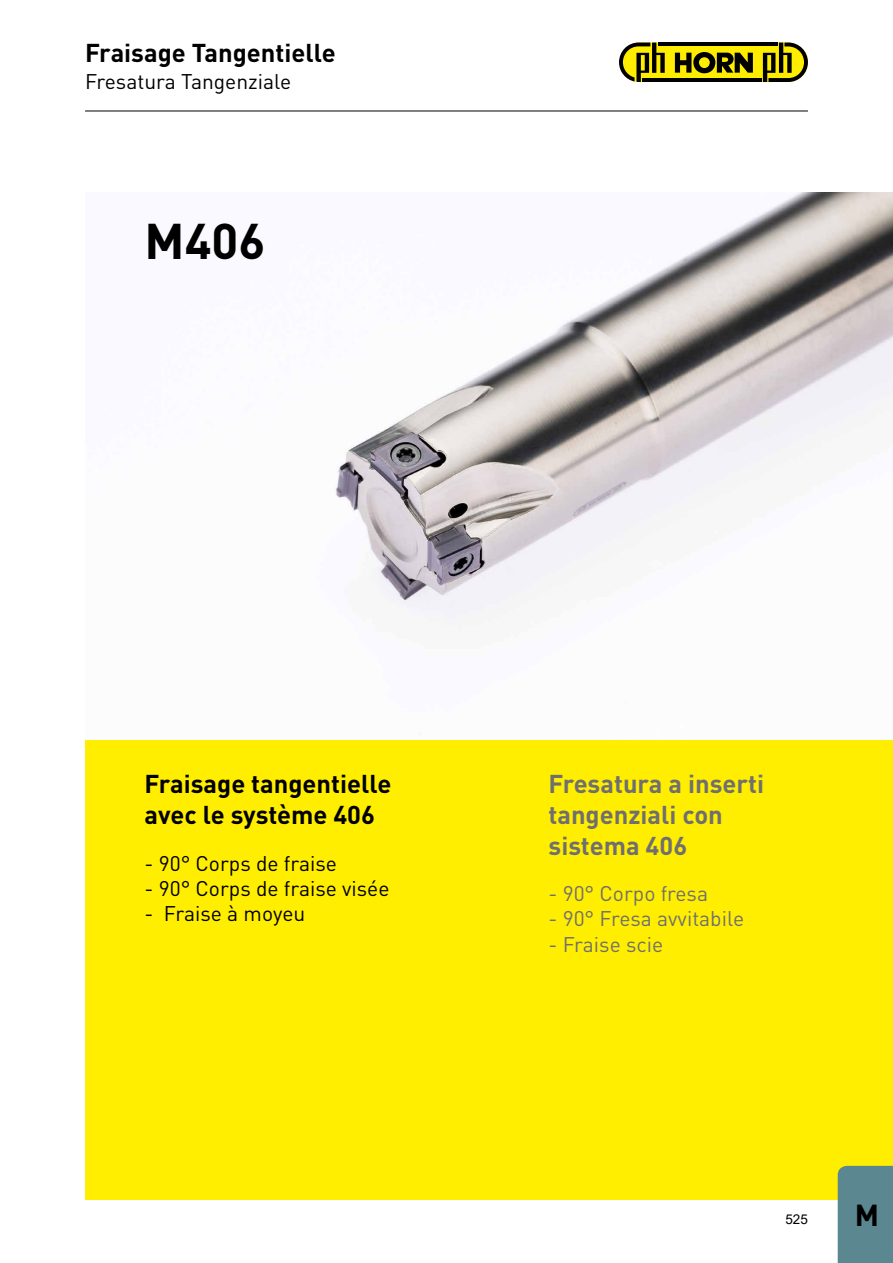
<style>
.page{position:relative;width:893px;height:1263px;background:#fff}
.page>*{position:absolute;margin:0;border:0;box-sizing:border-box;transform-origin:0 0}
.t1{font:700 49.5px "DIN Pro";color:#000}
.t2{font:700 30px "DIN Pro";color:#000}
.t3{font:700 25.5px/30.6px "DIN Pro";color:#000}
.t4{font:700 25.5px/30.6px "DIN Pro";color:#706f6f}
.t5{font:21px "DIN Pro";color:#000}
.t6{font:21px "DIN Pro";color:#706f6f}
.t7{font:13.5px "Arial";color:#000}
</style>
<div class="page">
<hr style="left:85px;top:111px;width:723px;height:1px;background:#000">
<div style="left:620px;top:43px;width:188px;height:39px;background:#ffed00;border-radius:20px"></div>
<svg style="left:675px;top:52px;width:78px;height:21px"></svg>
<hr style="left:658px;top:43px;width:120px;height:3px;background:#000">
<hr style="left:642px;top:78px;width:120px;height:4px;background:#000">
<svg style="left:619px;top:43px;width:46px;height:39px"></svg>
<svg style="left:763px;top:43px;width:45px;height:39px"></svg>
<img style="left:335px;top:193px;width:558px;height:429px">
<div style="left:85px;top:740px;width:808px;height:459px;background:#fe0"></div>
<div style="left:838px;top:1166px;width:55px;height:97px;background:#5b8791"></div>
<p class="t3" style="left:85px;top:36px;width:252px">Fraisage Tangentielle</p>
<p class="t5" style="left:85px;top:65px;width:208px">Fresatura Tangenziale</p>
<h1 class="t1" style="left:145px;top:202px;width:122px">M406</h1>
<p class="t3" style="left:145px;top:767px;width:248px">Fraisage tangentielle avec le système 406</p>
<p class="t5" style="left:145px;top:847px;width:194px">- 90° Corps de fraise</p>
<p class="t5" style="left:145px;top:872px;width:246px">- 90° Corps de fraise visée</p>
<p class="t5" style="left:145px;top:897px;width:162px">- Fraise à moyeu</p>
<p class="t4" style="left:549px;top:767px;width:217px">Fresatura a inserti tangenziali con sistema 406</p>
<p class="t6" style="left:549px;top:877px;width:161px">- 90° Corpo fresa</p>
<p class="t6" style="left:549px;top:903px;width:197px">- 90° Fresa avvitabile</p>
<p class="t6" style="left:549px;top:928px;width:116px">- Fraise scie</p>
<p class="t7" style="left:785px;top:1210px;width:24px">525</p>
<h2 class="t2" style="left:855px;top:1191px;width:26px">M</h2>
</div>
